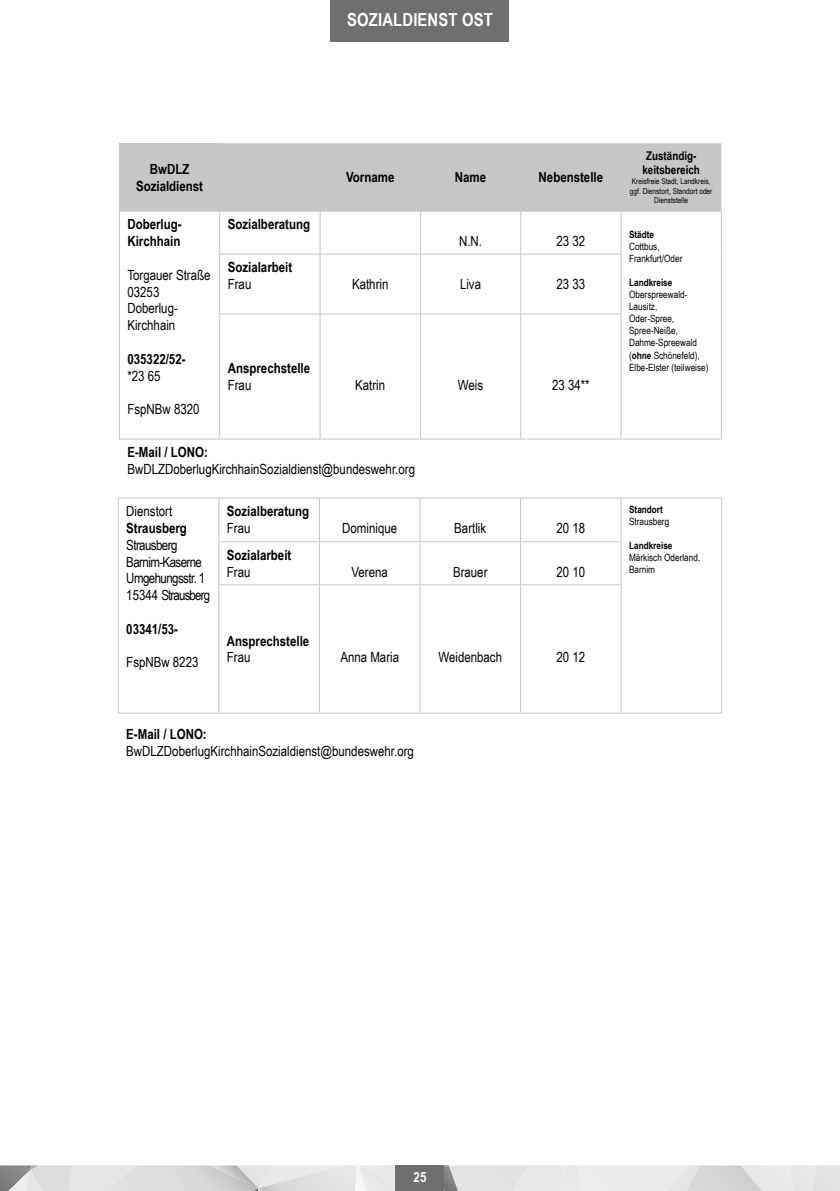
<style>
.page{position:relative;width:840px;height:1191px;background:#fff}
.page>*{position:absolute;margin:0;border:0;box-sizing:border-box;transform-origin:0 0}
.t1{font:700 18px "Arial Narrow";letter-spacing:.01em;color:#fff}
.t2{font:14px/16.8px "Arial Narrow";color:#000}
.t3{font:700 14px/16.8px "Arial Narrow";color:#000;text-align:center}
.t4{font:14px/16.8px "Arial Narrow";letter-spacing:-.04em;color:#000}
.t5{font:700 14px "Arial Narrow";color:#fff}
.t6{font:700 12px/14.4px "Arial Narrow";color:#000}
.t7{font:10px/12px "Arial Narrow";color:#000}
.t8{font:700 10px "Arial Narrow";color:#000}
.t9{font:8px/9.6px "Arial Narrow";color:#000;text-align:center}
.s1{font-weight:700}
</style>
<div class="page">
<svg style="left:0;top:1165px;width:839px;height:26px;fill:#e5e5e5"></svg>
<div style="left:395px;top:1165px;width:49px;height:26px;background:#6f6f6e"></div>
<div style="left:330px;top:0;width:179px;height:41px;background:#6f6f6e"></div>
<hr style="left:118px;top:498px;width:1px;height:44px;background:#c5c6c6">
<hr style="left:118px;top:542px;width:1px;height:43px;background:#c5c6c6">
<hr style="left:118px;top:585px;width:1px;height:128px;background:#c5c6c6">
<hr style="left:118px;top:497px;width:101px;height:1px;background:#c5c6c6">
<hr style="left:219px;top:497px;width:100px;height:1px;background:#c5c6c6">
<hr style="left:218px;top:498px;width:1px;height:43px;background:#c5c6c6">
<hr style="left:319px;top:498px;width:1px;height:43px;background:#c5c6c6">
<hr style="left:319px;top:497px;width:101px;height:1px;background:#c5c6c6">
<hr style="left:420px;top:497px;width:100px;height:1px;background:#c5c6c6">
<hr style="left:520px;top:497px;width:100px;height:1px;background:#c5c6c6">
<hr style="left:419px;top:498px;width:1px;height:43px;background:#c5c6c6">
<hr style="left:520px;top:498px;width:1px;height:43px;background:#c5c6c6">
<hr style="left:620px;top:498px;width:1px;height:43px;background:#c5c6c6">
<hr style="left:620px;top:497px;width:101px;height:1px;background:#c5c6c6">
<hr style="left:721px;top:498px;width:1px;height:44px;background:#c5c6c6">
<hr style="left:721px;top:542px;width:1px;height:43px;background:#c5c6c6">
<hr style="left:721px;top:585px;width:1px;height:128px;background:#c5c6c6">
<hr style="left:218px;top:541px;width:101px;height:1px;background:#c5c6c6">
<hr style="left:218px;top:542px;width:1px;height:42px;background:#c5c6c6">
<hr style="left:319px;top:542px;width:1px;height:42px;background:#c5c6c6">
<hr style="left:319px;top:541px;width:101px;height:1px;background:#c5c6c6">
<hr style="left:420px;top:541px;width:100px;height:1px;background:#c5c6c6">
<hr style="left:520px;top:541px;width:101px;height:1px;background:#c5c6c6">
<hr style="left:419px;top:542px;width:1px;height:42px;background:#c5c6c6">
<hr style="left:520px;top:542px;width:1px;height:42px;background:#c5c6c6">
<hr style="left:620px;top:542px;width:1px;height:42px;background:#c5c6c6">
<hr style="left:218px;top:585px;width:1px;height:128px;background:#c5c6c6">
<hr style="left:218px;top:584px;width:101px;height:1px;background:#c5c6c6">
<hr style="left:319px;top:585px;width:1px;height:128px;background:#c5c6c6">
<hr style="left:319px;top:584px;width:101px;height:1px;background:#c5c6c6">
<hr style="left:420px;top:584px;width:100px;height:1px;background:#c5c6c6">
<hr style="left:520px;top:584px;width:101px;height:1px;background:#c5c6c6">
<hr style="left:419px;top:585px;width:1px;height:128px;background:#c5c6c6">
<hr style="left:520px;top:585px;width:1px;height:128px;background:#c5c6c6">
<hr style="left:620px;top:585px;width:1px;height:128px;background:#c5c6c6">
<hr style="left:118px;top:713px;width:101px;height:1px;background:#c5c6c6">
<hr style="left:219px;top:713px;width:100px;height:1px;background:#c5c6c6">
<hr style="left:319px;top:713px;width:101px;height:1px;background:#c5c6c6">
<hr style="left:420px;top:713px;width:100px;height:1px;background:#c5c6c6">
<hr style="left:520px;top:713px;width:100px;height:1px;background:#c5c6c6">
<hr style="left:620px;top:713px;width:101px;height:1px;background:#c5c6c6">
<div style="left:119px;top:143px;width:101px;height:68px;background:#c5c6c6"></div>
<div style="left:220px;top:143px;width:501px;height:68px;background:#c5c6c6"></div>
<hr style="left:119px;top:211px;width:1px;height:43px;background:#c5c6c6">
<hr style="left:119px;top:254px;width:1px;height:60px;background:#c5c6c6">
<hr style="left:119px;top:314px;width:1px;height:125px;background:#c5c6c6">
<hr style="left:119px;top:211px;width:101px;height:1px;background:#c5c6c6">
<hr style="left:219px;top:211px;width:1px;height:43px;background:#c5c6c6">
<hr style="left:220px;top:211px;width:100px;height:1px;background:#c5c6c6">
<hr style="left:319px;top:211px;width:1px;height:43px;background:#c5c6c6">
<hr style="left:320px;top:211px;width:100px;height:1px;background:#c5c6c6">
<hr style="left:420px;top:211px;width:100px;height:1px;background:#c5c6c6">
<hr style="left:520px;top:211px;width:100px;height:1px;background:#c5c6c6">
<hr style="left:420px;top:211px;width:1px;height:43px;background:#c5c6c6">
<hr style="left:520px;top:211px;width:1px;height:43px;background:#c5c6c6">
<hr style="left:620px;top:211px;width:1px;height:43px;background:#c5c6c6">
<hr style="left:620px;top:211px;width:101px;height:1px;background:#c5c6c6">
<hr style="left:720px;top:211px;width:1px;height:43px;background:#c5c6c6">
<hr style="left:720px;top:254px;width:1px;height:60px;background:#c5c6c6">
<hr style="left:720px;top:314px;width:1px;height:125px;background:#c5c6c6">
<hr style="left:219px;top:254px;width:1px;height:60px;background:#c5c6c6">
<hr style="left:219px;top:314px;width:1px;height:125px;background:#c5c6c6">
<hr style="left:219px;top:254px;width:101px;height:1px;background:#c5c6c6">
<hr style="left:320px;top:254px;width:100px;height:1px;background:#c5c6c6">
<hr style="left:420px;top:254px;width:100px;height:1px;background:#c5c6c6">
<hr style="left:520px;top:254px;width:101px;height:1px;background:#c5c6c6">
<hr style="left:319px;top:254px;width:1px;height:60px;background:#c5c6c6">
<hr style="left:420px;top:254px;width:1px;height:60px;background:#c5c6c6">
<hr style="left:520px;top:254px;width:1px;height:60px;background:#c5c6c6">
<hr style="left:319px;top:314px;width:1px;height:125px;background:#c5c6c6">
<hr style="left:420px;top:314px;width:1px;height:125px;background:#c5c6c6">
<hr style="left:520px;top:314px;width:1px;height:125px;background:#c5c6c6">
<hr style="left:219px;top:314px;width:101px;height:1px;background:#c5c6c6">
<hr style="left:320px;top:314px;width:100px;height:1px;background:#c5c6c6">
<hr style="left:420px;top:314px;width:100px;height:1px;background:#c5c6c6">
<hr style="left:520px;top:314px;width:101px;height:1px;background:#c5c6c6">
<hr style="left:620px;top:254px;width:1px;height:60px;background:#c5c6c6">
<hr style="left:620px;top:314px;width:1px;height:125px;background:#c5c6c6">
<hr style="left:119px;top:439px;width:101px;height:1px;background:#c5c6c6">
<hr style="left:220px;top:439px;width:100px;height:1px;background:#c5c6c6">
<hr style="left:320px;top:439px;width:100px;height:1px;background:#c5c6c6">
<hr style="left:420px;top:439px;width:100px;height:1px;background:#c5c6c6">
<hr style="left:520px;top:439px;width:100px;height:1px;background:#c5c6c6">
<hr style="left:620px;top:439px;width:101px;height:1px;background:#c5c6c6">
<p class="t1" style="left:347px;top:6px;width:147px">SOZIALDIENST OST</p>
<p class="t3" style="left:136px;top:160px;width:68px">BwDLZ<br>Sozialdienst</p>
<p class="t3" style="left:346px;top:168px;width:50px">Vorname</p>
<p class="t3" style="left:454px;top:168px;width:33px">Name</p>
<p class="t3" style="left:538px;top:168px;width:66px">Nebenstelle</p>
<p class="t3" style="left:127px;top:215px;width:56px;text-align:left">Doberlug-<br>Kirchhain</p>
<p class="t2" style="left:127px;top:266px;width:84px">Torgauer Straße<br>03253<br>Doberlug-<br>Kirchhain</p>
<p class="t3" style="left:127px;top:350px;width:60px">035322/52-</p>
<p class="t2" style="left:127px;top:367px;width:35px">*23 65</p>
<p class="t2" style="left:127px;top:400px;width:74px">FspNBw 8320</p>
<p class="t3" style="left:228px;top:215px;width:84px">Sozialberatung</p>
<p class="t2" style="left:459px;top:232px;width:24px">N.N.</p>
<p class="t2" style="left:556px;top:232px;width:30px">23 32</p>
<p class="t3" style="left:228px;top:258px;width:66px">Sozialarbeit</p>
<p class="t2" style="left:228px;top:275px;width:25px">Frau</p>
<p class="t2" style="left:352px;top:275px;width:38px">Kathrin</p>
<p class="t2" style="left:460px;top:275px;width:23px">Liva</p>
<p class="t2" style="left:556px;top:275px;width:30px">23 33</p>
<p class="t3" style="left:228px;top:359px;width:84px">Ansprechstelle</p>
<p class="t2" style="left:228px;top:376px;width:25px">Frau</p>
<p class="t2" style="left:355px;top:376px;width:31px">Katrin</p>
<p class="t2" style="left:457px;top:376px;width:27px">Weis</p>
<p class="t2" style="left:551px;top:376px;width:39px">23 34**</p>
<p class="t3" style="left:127px;top:443px;width:82px">E-Mail / LONO:</p>
<p class="t2" style="left:127px;top:460px;width:289px">BwDLZDoberlugKirchhainSozialdienst@bundeswehr.org</p>
<p class="t2" style="left:126px;top:502px;width:47px">Dienstort</p>
<p class="t3" style="left:126px;top:519px;width:62px">Strausberg</p>
<p class="t4" style="left:126px;top:536px;width:85px">Strausberg<br>Barnim-Kaserne<br>Umgehungsstr. 1<br>15344 Strausberg</p>
<p class="t3" style="left:126px;top:620px;width:53px">03341/53-</p>
<p class="t2" style="left:126px;top:653px;width:74px">FspNBw 8223</p>
<p class="t3" style="left:227px;top:502px;width:84px">Sozialberatung</p>
<p class="t2" style="left:227px;top:519px;width:25px">Frau</p>
<p class="t2" style="left:342px;top:519px;width:56px">Dominique</p>
<p class="t2" style="left:454px;top:519px;width:33px">Bartlik</p>
<p class="t2" style="left:556px;top:519px;width:30px">20 18</p>
<p class="t3" style="left:227px;top:546px;width:66px">Sozialarbeit</p>
<p class="t2" style="left:227px;top:563px;width:25px">Frau</p>
<p class="t2" style="left:351px;top:563px;width:38px">Verena</p>
<p class="t2" style="left:453px;top:563px;width:36px">Brauer</p>
<p class="t2" style="left:556px;top:563px;width:30px">20 10</p>
<p class="t3" style="left:227px;top:631px;width:84px">Ansprechstelle</p>
<p class="t2" style="left:227px;top:648px;width:25px">Frau</p>
<p class="t2" style="left:340px;top:648px;width:60px">Anna Maria</p>
<p class="t2" style="left:438px;top:648px;width:65px">Weidenbach</p>
<p class="t2" style="left:556px;top:648px;width:30px">20 12</p>
<p class="t3" style="left:126px;top:725px;width:82px">E-Mail / LONO:</p>
<p class="t2" style="left:126px;top:742px;width:289px">BwDLZDoberlugKirchhainSozialdienst@bundeswehr.org</p>
<p class="t6" style="left:642px;top:148px;width:59px">Zuständig&shy;keitsbereich</p>
<p class="t9" style="left:629px;top:176px;width:84px">Kreisfreie Stadt, Landkreis, ggf. Dienstort, Standort oder<br>Dienststelle</p>
<p class="t8" style="left:628px;top:227px;width:27px">Städte</p>
<p class="t7" style="left:628px;top:240px;width:55px">Cottbus,<br>Frankfurt/Oder</p>
<p class="t8" style="left:628px;top:275px;width:45px">Landkreise</p>
<p class="t7" style="left:628px;top:288px;width:81px">Oberspreewald-<br>Lausitz,<br>Oder-Spree,<br>Spree-Neiße,<br>Dahme-Spreewald (<span class="s1">ohne</span> Schönefeld),<br>Elbe-Elster (teilweise)</p>
<p class="t8" style="left:628px;top:502px;width:35px">Standort</p>
<p class="t7" style="left:628px;top:515px;width:42px">Strausberg</p>
<p class="t8" style="left:628px;top:538px;width:45px">Landkreise</p>
<p class="t7" style="left:628px;top:551px;width:73px">Märkisch Oderland,<br>Barnim</p>
<p class="t5" style="left:413px;top:1166px;width:14px">25</p>
</div>
